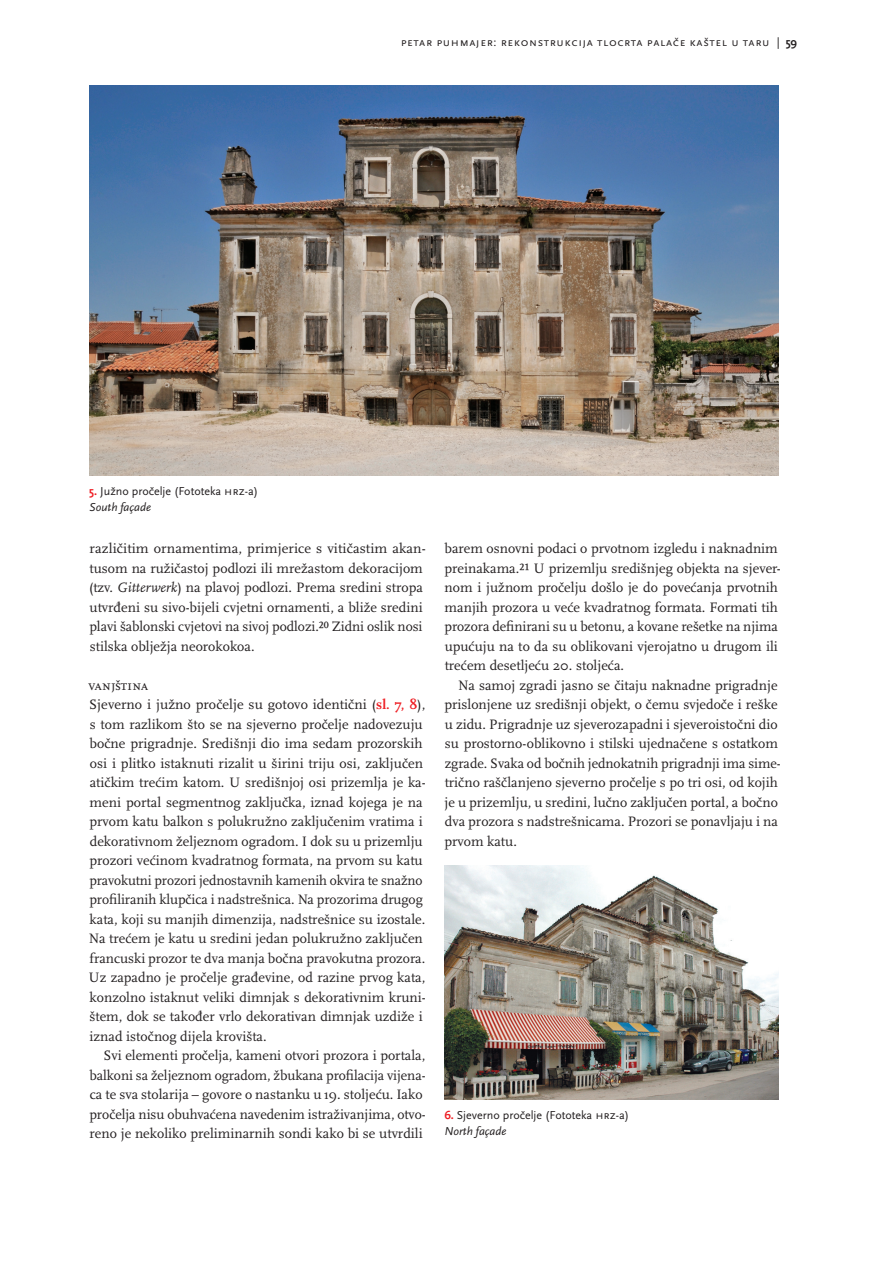
<style>
.page{position:relative;width:893px;height:1263px;background:#fff}
.page>*{position:absolute;margin:0;border:0;box-sizing:border-box;transform-origin:0 0}
.t1{font:14.25px/19.5px "Scala Pro";color:#231f20}
.t2{font:12px/16.5px "Scala Sans Pro";letter-spacing:.05em;color:#231f20}
.t3{font:12px/16.5px "Scala Sans Pro";color:#231f20}
.s1{font-weight:700}
.s2{font-weight:700;color:#ee1d23}
.s3{font-style:italic}
</style>
<div class="page">
<img style="left:89px;top:85px;width:689px;height:390px">
<img style="left:444px;top:865px;width:334px;height:234px">
<p class="t2" style="left:401px;top:34px;width:398px">Petar Pu hmajer: Rekonstru kcija tlocrta palače Kaštel u Taru | <span class="s1">59</span></p>
<p class="t3" style="left:89px;top:482px;width:170px"><span class="s2">5.</span> Južno pročelje (Fototeka HRZ-a)<br><span class="s3">South façade</span></p>
<p class="t1" style="left:89px;top:539px;width:338px">različitim ornamentima, primjerice s vitičastim akan&shy;tusom na ružičastoj podlozi ili mrežastom dekoracijom (tzv. <span class="s3">Gitterwerk</span>) na plavoj podlozi. Prema sredini stropa utvrđeni su sivo-bijeli cvjetni ornamenti, a bliže sredini plavi šablonski cvjetovi na sivoj podlozi.20 Zidni oslik nosi stilska oblježja neorokokoa.</p>
<p class="t1" style="left:88px;top:675px;width:339px">Vanjština<br>Sjeverno i južno pročelje su gotovo identični (<span class="s2">sl. 7, 8</span>), s tom razlikom što se na sjeverno pročelje nadovezuju bočne prigradnje. Središnji dio ima sedam prozorskih osi i plitko istaknuti rizalit u širini triju osi, zaključen atičkim trećim katom. U središnjoj osi prizemlja je ka&shy;meni portal segmentnog zaključka, iznad kojega je na prvom katu balkon s polukružno zaključenim vratima i dekorativnom željeznom ogradom. I dok su u prizemlju prozori većinom kvadratnog formata, na prvom su katu pravokutni prozori jednostavnih kamenih okvira te snažno profiliranih klupčica i nadstrešnica. Na prozorima drugog kata, koji su manjih dimenzija, nadstrešnice su izostale.<br>Na trećem je katu u sredini jedan polukružno zaključen francuski prozor te dva manja bočna pravokutna prozora.<br>Uz zapadno je pročelje građevine, od razine prvog kata, konzolno istaknut veliki dimnjak s dekorativnim kruni&shy;štem, dok se također vrlo dekorativan dimnjak uzdiže i iznad istočnog dijela krovišta.</p>
<p class="t1" style="left:89px;top:1046px;width:338px;text-indent:14px">Svi elementi pročelja, kameni otvori prozora i portala, balkoni sa željeznom ogradom, žbukana profilacija vijena&shy;ca te sva stolarija – govore o nastanku u 19. stoljeću. Iako pročelja nisu obuhvaćena navedenim istraživanjima, otvo&shy;reno je nekoliko preliminarnih sondi kako bi se utvrdili</p>
<p class="t1" style="left:445px;top:539px;width:338px">barem osnovni podaci o prvotnom izgledu i naknadnim preinakama.21 U prizemlju središnjeg objekta na sjever&shy;nom i južnom pročelju došlo je do povećanja prvotnih manjih prozora u veće kvadratnog formata. Formati tih prozora definirani su u betonu, a kovane rešetke na njima upućuju na to da su oblikovani vjerojatno u drugom ili trećem desetljeću 20. stoljeća.</p>
<p class="t1" style="left:445px;top:675px;width:338px;text-indent:14px">Na samoj zgradi jasno se čitaju naknadne prigradnje prislonjene uz središnji objekt, o čemu svjedoče i reške u zidu. Prigradnje uz sjeverozapadni i sjeveroistočni dio su prostorno-oblikovno i stilski ujednačene s ostatkom zgrade. Svaka od bočnih jednokatnih prigradnji ima sime&shy;trično raščlanjeno sjeverno pročelje s po tri osi, od kojih je u prizemlju, u sredini, lučno zaključen portal, a bočno dva prozora s nadstrešnicama. Prozori se ponavljaju i na prvom katu.</p>
<p class="t2" style="left:444px;top:1106px;width:186px"><span class="s2">6.</span> Sjeverno pročelje (Fototeka HRZ-a)<br><span class="s3">North façade</span></p>
</div>
